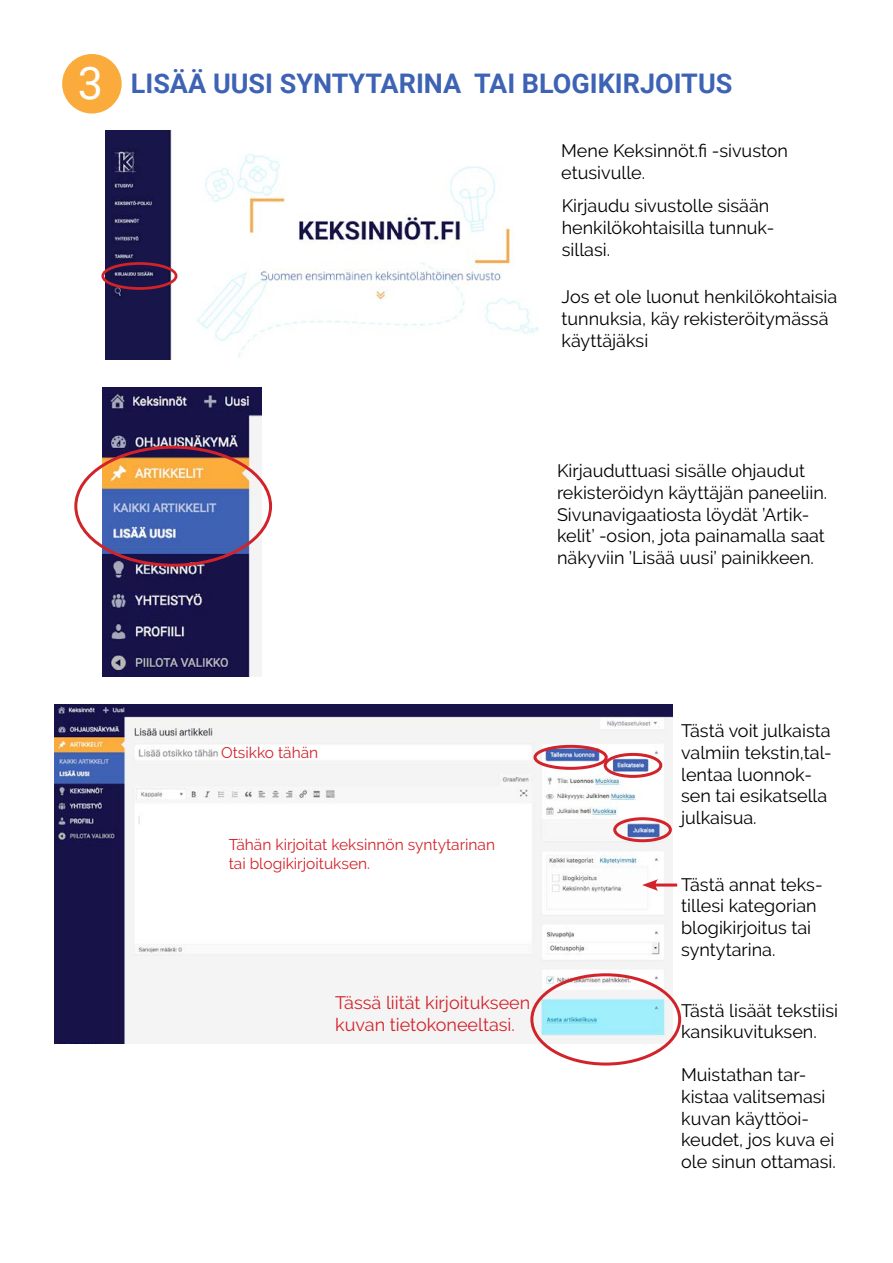
<style>
.page{position:relative;width:893px;height:1263px;background:#fff}
.page>*{position:absolute;margin:0;border:0;box-sizing:border-box;transform-origin:0 0}
.t1{font:700 27px "Roboto";color:#3e63b5}
.t2{font:18px/21.6px "Raleway";color:#000}
.t3{font:18px/21.6px "Raleway";color:#d2232a}
.t4{font:15.45px/18.6px "Raleway";color:#d2232a}
.s1{font-weight:400;font-size:45px;color:#fff}
</style>
<div class="page">
<div style="left:62px;top:54px;width:60px;height:60px;background:#fbab3c;border-radius:50%"></div>
<img style="left:106px;top:131px;width:433px;height:229px">
<div style="left:101px;top:262px;width:76px;height:28px;border:3px solid #d2232a;border-radius:50%"></div>
<img style="left:103px;top:387px;width:158px;height:290px">
<div style="left:74px;top:446px;width:198px;height:121px;border:3px solid #d2232a;border-radius:50%"></div>
<img style="left:54px;top:705px;width:619px;height:338px">
<div style="left:549px;top:893px;width:73px;height:11px;background:#fdfdfd"></div>
<hr style="left:652px;top:883px;width:25px;height:3px;background:#d2232a">
<svg style="left:642px;top:879px;width:16px;height:12px"></svg>
<div style="left:530px;top:973px;width:151px;height:92px;border:3px solid #d2232a;border-radius:50%"></div>
<div style="left:533px;top:745px;width:75px;height:25px;border:3px solid #d2232a;border-radius:50%"></div>
<div style="left:604px;top:753px;width:58px;height:25px;border:3px solid #d2232a;border-radius:50%"></div>
<div style="left:613px;top:817px;width:59px;height:25px;border:3px solid #d2232a;border-radius:50%"></div>
<h1 class="t1" style="left:78px;top:64px;width:656px"><span class="s1">3</span> LISÄÄ UUSI SYNTYTARINA TAI BLOGIKIRJOITUS</h1>
<p class="t2" style="left:561px;top:140px;width:228px">Mene Keksinnöt.fi -sivuston etusivulle.</p>
<p class="t2" style="left:562px;top:195px;width:214px">Kirjaudu sivustolle sisään henkilökohtaisilla tunnuk&shy;sillasi.</p>
<p class="t2" style="left:562px;top:286px;width:277px">Jos et ole luonut henkilökohtaisia tunnuksia, käy rekisteröitymässä käyttäjäksi</p>
<p class="t2" style="left:557px;top:460px;width:272px">Kirjauduttuasi sisälle ohjaudut rekisteröidyn käyttäjän paneeliin.<br>Sivunavigaatiosta löydät ’Artik&shy;kelit’ -osion, jota painamalla saat näkyviin ’Lisää uusi’ painikkeen.</p>
<p class="t4" style="left:221px;top:743px;width:99px">Otsikko tähän</p>
<p class="t4" style="left:233px;top:746px;width:108px">Tarinan otsikko</p>
<p class="t4" style="left:233px;top:834px;width:109px">tai blogitekstin.</p>
<p class="t4" style="left:229px;top:835px;width:268px">Tähän kirjoitat keksinnön syntytarinan tai blogikirjoituksen.</p>
<p class="t3" style="left:335px;top:992px;width:196px">Tässä liität kirjoitukseen kuvan tietokoneeltasi.</p>
<p class="t2" style="left:681px;top:720px;width:152px">Tästä voit julkaista valmiin tekstin,tal&shy;lentaa luonnok&shy;sen tai esikatsella julkaisua.</p>
<p class="t2" style="left:681px;top:874px;width:143px">Tästä annat teks&shy;tillesi kategorian blogikirjoitus tai syntytarina.</p>
<p class="t2" style="left:681px;top:999px;width:158px">Tästä lisäät tekstiisi kansikuvituksen.</p>
<p class="t2" style="left:681px;top:1064px;width:156px">Muistathan tar&shy;kistaa valitsemasi kuvan käyttöoi&shy;keudet, jos kuva ei ole sinun ottamasi.</p>
</div>
